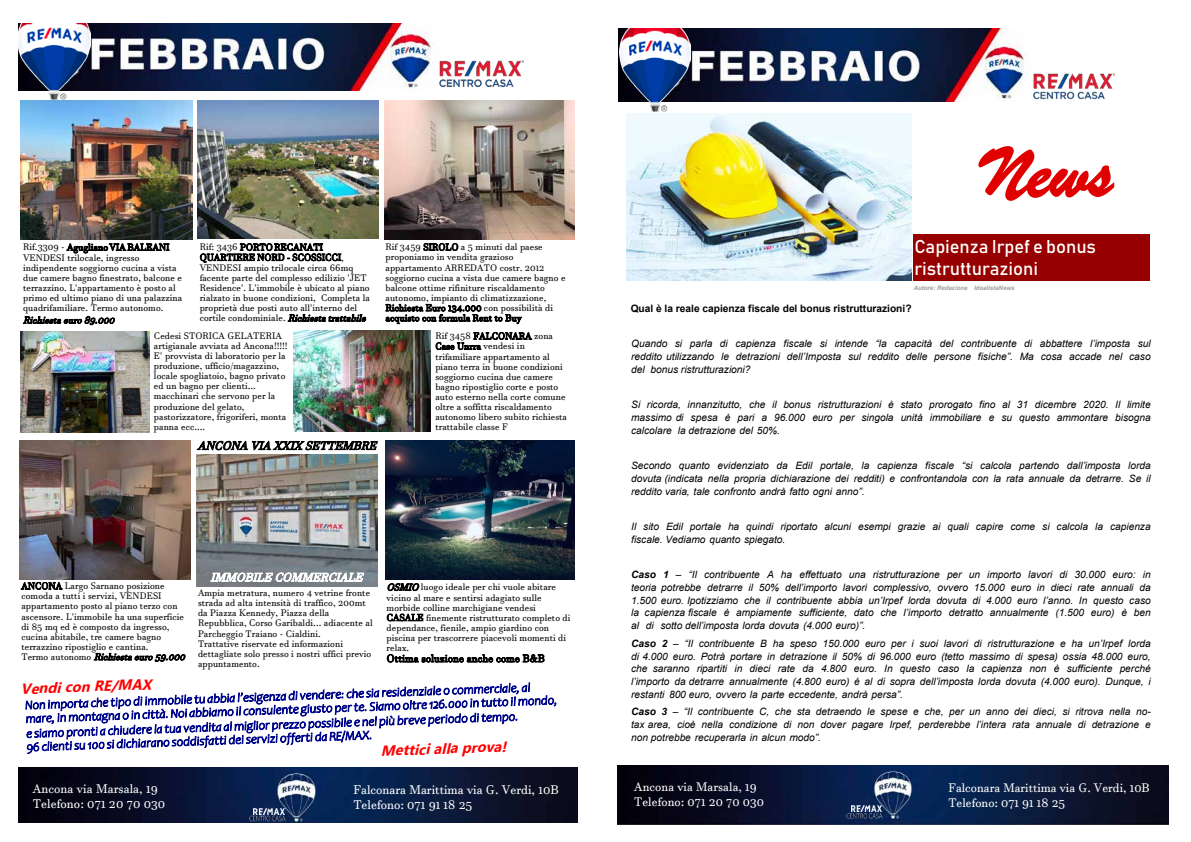
<style>
.page{position:relative;width:1191px;height:842px;background:#fff}
.page>*{position:absolute;margin:0;border:0;box-sizing:border-box;transform-origin:0 0}
.t1{font:73.4px "Brush Script";color:#e10000;scale:1.05 1}
.t2{font:18.4px/22px "Bahnschrift";letter-spacing:-.005em;color:#fff}
.t3{font:italic 700 14.6px "Ebrima";color:#f00}
.t4{font:italic 300 12.5px/13.5px "Candara";color:#00078b}
.t5{font:12.5px/15px "Javanese Text";color:#fff}
.t6{font:12.2px/14.7px "Javanese Text";color:#fff}
.t7{font:italic 11.4px "Javanese Text";color:#000}
.t8{font:italic 11.4px "Javanese Text";color:#fff}
.t9{font:10.4px "Javanese Text";letter-spacing:.005em;color:#000}
.t10{font:italic 10.2px/12.7px "Arial";color:#000;text-align:justify}
.t11{font:700 10.2px "Arial";color:#000}
.t12{font:9.4px/10.1px "Javanese Text";letter-spacing:.005em;color:#000}
.t13{font:italic 9.4px "Javanese Text";color:#000}
.t14{font:italic 700 6.1px "Arial";letter-spacing:-.005em;color:#9d9d9c}
.s1{font-style:italic}
.s2{font-weight:700}
</style>
<div class="page">
<img style="left:18px;top:767px;width:560px;height:56px">
<img style="left:439px;top:60px;width:84px;height:27px">
<img style="left:254px;top:808px;width:32px;height:6px">
<img style="left:249px;top:815px;width:38px;height:7px">
<img style="left:90px;top:23px;width:344px;height:67px">
<img style="left:18px;top:23px;width:72px;height:77px">
<img style="left:384px;top:101px;width:190px;height:138px">
<img style="left:198px;top:100px;width:180px;height:139px">
<img style="left:21px;top:100px;width:172px;height:139px">
<img style="left:21px;top:331px;width:128px;height:102px">
<img style="left:294px;top:330px;width:137px;height:101px">
<img style="left:20px;top:441px;width:170px;height:138px">
<img style="left:196px;top:454px;width:182px;height:132px">
<img style="left:385px;top:440px;width:189px;height:140px">
<img style="left:617px;top:766px;width:551px;height:58px">
<div style="left:913px;top:234px;width:236px;height:46px;background:#970000"></div>
<img style="left:851px;top:806px;width:31px;height:5px">
<img style="left:845px;top:812px;width:38px;height:7px">
<img style="left:626px;top:113px;width:285px;height:167px">
<img style="left:1033px;top:73px;width:81px;height:27px">
<img style="left:618px;top:28px;width:409px;height:74px">
<img style="left:619px;top:29px;width:71px;height:82px">
<p class="t12" style="left:200px;top:242px;width:173px">Rif: 3436 PORTO RECANATI QUARTIERE NORD - SCOSSICCI, VENDESI ampio trilocale circa 66mq facente parte del complesso edilizio 'JET Residence'. L'immobile è ubicato al piano rialzato in buone condizioni, Completa la proprietà due posti auto all'interno del cortile condominiale. <span class="s1">Richiestatrattabile</span></p>
<p class="t12" style="left:385px;top:242px;width:182px">Rif 3459 SIROLO a 5 minuti dal paese proponiamo in vendita grazioso appartamento ARREDATO costr. 2012 soggiorno cucina a vista due camere bagno e balcone ottime rifiniture riscaldamento autonomo, impianto di climatizzazione, Richiesta Euro 134.000 con possibilità di acquisto con formula Rent to Buy</p>
<p class="t12" style="left:154px;top:330px;width:135px">Cedesi STORICA GELATERIA artigianale avviata ad Ancona!!!!!<br>E' provvista di laboratorio per la produzione, ufficio/magazzino, locale spogliatoio, bagno privato ed un bagno per clienti... macchinari che servono per la produzione del gelato, pastorizzatore, frigoriferi, monta panna ecc....</p>
<p class="t12" style="left:435px;top:331px;width:133px">Rif 3458 FALCONARA zona<br>Case Unrra vendesi in trifamiliare appartamento al piano terra in buone condizioni soggiorno cucina due camere bagno ripostiglio corte e posto auto esterno nella corte comune oltre a soffitta riscaldamento autonomo libero subito richiesta trattabile classe F</p>
<p class="t12" style="left:23px;top:242px;width:161px">Rif.3309 - Agugliano VIA BALEANI VENDESI trilocale, ingresso indipendente soggiorno cucina a vista due camere bagno finestrato, balcone e terrazzino. L'appartamento è posto al primo ed ultimo piano di una palazzina quadrifamiliare. Termo autonomo.</p>
<p class="t13" style="left:23px;top:315px;width:98px">Richiestaeuro89.000</p>
<p class="t7" style="left:198px;top:439px;width:187px">ANCONAVIAXXIXSETTEMBRE</p>
<p class="t12" style="left:21px;top:581px;width:170px">ANCONA Largo Sarnano posizione comoda a tutti i servizi, VENDESI appartamento posto al piano terzo con ascensore. L'immobile ha una superficie di 85 mq ed è composto da ingresso, cucina abitabile, tre camere bagno terrazzino ripostiglio e cantina.<br>T e r m o a u t o n o m o <span class="s1">Richiestaeuro59.000</span></p>
<p class="t8" style="left:210px;top:571px;width:160px">IMMOBILECOMMERCIALE</p>
<p class="t12" style="left:198px;top:588px;width:176px">Ampia metratura, numero 4 vetrine fronte strada ad alta intensità di traffico, 200mt da Piazza Kennedy, Piazza della Repubblica, Corso Garibaldi... adiacente al Parcheggio Traiano - Cialdini.<br>Trattative riservate ed informazioni dettagliate solo presso i nostri uffici previo appuntamento.</p>
<p class="t12" style="left:387px;top:582px;width:185px"><span class="s1">OSMIO</span>luogo ideale per chi vuole abitare vicino al mare e sentirsi adagiato sulle morbide colline marchigiane vendesi CASALE finemente ristrutturato completo di dependance, fienile, ampio giardino con piscina per trascorrere piacevoli momenti di relax.</p>
<p class="t9" style="left:387px;top:652px;width:160px">Ottima soluzione anche come B&amp;B</p>
<h3 class="t3" style="left:20px;top:678px;width:132px;rotate:-2deg">Vendi con RE/MAX</h3>
<h3 class="t4" style="left:25px;top:698px;width:533px;rotate:-2deg">Non importa che tipo di immobile tu abbia l’esigenza di vendere: che sia residenziale o commerciale, al mare, in montagna o in città. Noi abbiamo il consulente giusto per te. Siamo oltre 126.000 in tutto il mondo,</h3>
<h3 class="t4" style="left:26px;top:727px;width:494px;rotate:-2deg">e siamo pronti a chiudere la tua vendita al miglior prezzo possibile e nel più breve periodo di tempo.<br>96 clienti su 100 si dichiarano soddisfatti dei servizi offerti da RE/MAX.</h3>
<h3 class="t3" style="left:380px;top:740px;width:127px;rotate:-2deg">Mettici alla prova!</h3>
<h3 class="t5" style="left:33px;top:781px;width:134px">Ancona via Marsala, 19<br>Telefono: 071 20 70 030</h3>
<h3 class="t5" style="left:353px;top:782px;width:207px">Falconara Marittima via G. Verdi, 10B<br>Telefono: 071 91 18 25</h3>
<h1 class="t1" style="left:983px;top:128px;width:124px">News</h1>
<h2 class="t2" style="left:914px;top:235px;width:183px">Capienza Irpef e bonus ristrutturazioni</h2>
<p class="t14" style="left:913px;top:284px;width:102px">Autore: Redazione IdealistaNews</p>
<p class="t11" style="left:631px;top:301px;width:282px">Qual è la reale capienza fiscale del bonus ristrutturazioni?</p>
<p class="t10" style="left:631px;top:337px;width:521px">Quando si parla di capienza fiscale si intende “la capacità del contribuente di abbattere l’imposta sul reddito utilizzando le detrazioni dell’Imposta sul reddito delle persone fisiche”. Ma cosa accade nel caso del bonus ristrutturazioni?</p>
<p class="t10" style="left:631px;top:398px;width:521px">Si ricorda, innanzitutto, che il bonus ristrutturazioni è stato prorogato fino al 31 dicembre 2020. Il limite massimo di spesa è pari a 96.000 euro per singola unità immobiliare e su questo ammontare bisogna calcolare la detrazione del 50%.</p>
<p class="t10" style="left:631px;top:459px;width:521px">Secondo quanto evidenziato da Edil portale, la capienza fiscale “si calcola partendo dall’imposta lorda dovuta (indicata nella propria dichiarazione dei redditi) e confrontandola con la rata annuale da detrarre. Se il reddito varia, tale confronto andrà fatto ogni anno”.</p>
<p class="t10" style="left:631px;top:520px;width:521px">Il sito Edil portale ha quindi riportato alcuni esempi grazie ai quali capire come si calcola la capienza fiscale. Vediamo quanto spiegato.</p>
<p class="t10" style="left:631px;top:568px;width:521px"><span class="s2">Caso 1</span> – “Il contribuente A ha effettuato una ristrutturazione per un importo lavori di 30.000 euro: in teoria potrebbe detrarre il 50% dell’importo lavori complessivo, ovvero 15.000 euro in dieci rate annuali da 1.500 euro. Ipotizziamo che il contribuente abbia un’Irpef lorda dovuta di 4.000 euro l’anno. In questo caso la capienza fiscale è ampiamente sufficiente, dato che l’importo detratto annualmente (1.500 euro) è ben al di sotto dell’imposta lorda dovuta (4.000 euro)”.</p>
<p class="t10" style="left:631px;top:637px;width:521px"><span class="s2">Caso 2</span> – “Il contribuente B ha speso 150.000 euro per i suoi lavori di ristrutturazione e ha un’Irpef lorda di 4.000 euro. Potrà portare in detrazione il 50% di 96.000 euro (tetto massimo di spesa) ossia 48.000 euro, che saranno ripartiti in dieci rate da 4.800 euro. In questo caso la capienza non è sufficiente perché l’importo da detrarre annualmente (4.800 euro) è al di sopra dell’imposta lorda dovuta (4.000 euro). Dunque, i restanti 800 euro, ovvero la parte eccedente, andrà persa”.</p>
<p class="t10" style="left:631px;top:705px;width:521px"><span class="s2">Caso 3</span> – “Il contribuente C, che sta detraendo le spese e che, per un anno dei dieci, si ritrova nella no&shy;tax area, cioè nella condizione di non dover pagare Irpef, perderebbe l’intera rata annuale di detrazione e non potrebbe recuperarla in alcun modo”.</p>
<p class="t6" style="left:634px;top:779px;width:131px">Ancona via Marsala, 19<br>Telefono: 071 20 70 030</p>
<p class="t6" style="left:948px;top:781px;width:203px">Falconara Marittima via G. Verdi, 10B<br>Telefono: 071 91 18 25</p>
</div>
